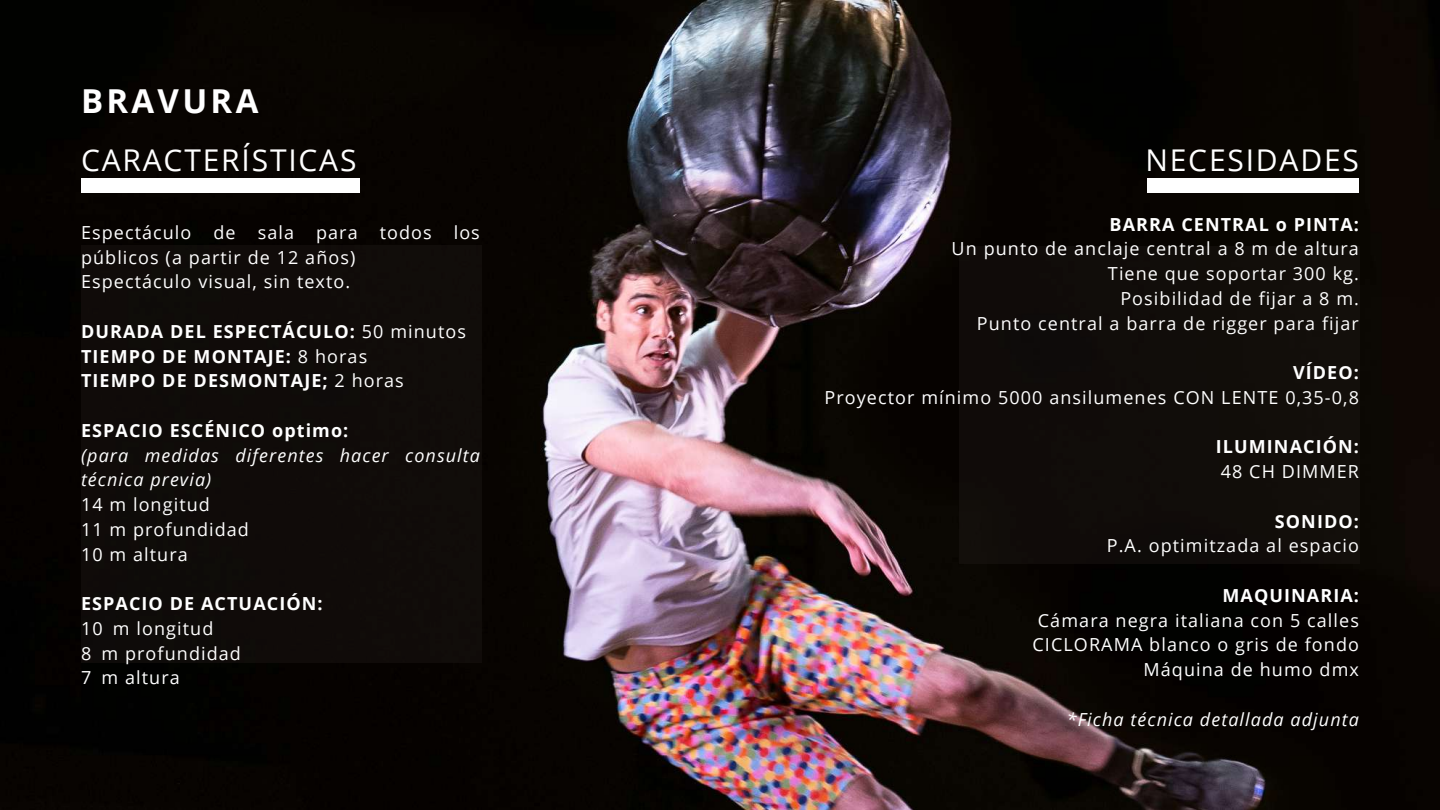
<style>
.page{position:relative;width:1440px;height:810px;background:#fff}
.page>*{position:absolute;margin:0;border:0;box-sizing:border-box;transform-origin:0 0}
.t1{font:700 33px "Open Sans";letter-spacing:.1em;color:#fff}
.t2{font:30px "Open Sans";letter-spacing:.06em;color:#fff}
.t3{font:18px/24.8px "Open Sans";letter-spacing:.06em;color:#fff}
.t4{font:700 18px/24.8px "Open Sans";letter-spacing:.06em;color:#fff}
.t5{font:italic 18px/24.8px "Open Sans";letter-spacing:.06em;color:#fff}
.s1{font-weight:400}
</style>
<div class="page">
<img style="left:0;top:0;width:1440px;height:810px">
<div style="left:81px;top:178px;width:279px;height:15px;background:#fff"></div>
<div style="left:81px;top:246px;width:400px;height:417px;background:#100b09"></div>
<div style="left:959px;top:246px;width:400px;height:318px;background:#110d0a"></div>
<div style="left:1147px;top:178px;width:212px;height:15px;background:#fff"></div>
<h1 class="t1" style="left:81px;top:78px;width:179px">BRAVURA</h1>
<h2 class="t2" style="left:81px;top:139px;width:277px">CARACTERÍSTICAS</h2>
<p class="t3" style="left:81px;top:219px;width:400px">Espectáculo de sala para todos los públicos (a partir de 12 años)<br>Espectáculo visual, sin texto.</p>
<p class="t4" style="left:81px;top:318px;width:387px">DURADA DEL ESPECTÁCULO: <span class="s1">50 minutos<br></span>TIEMPO DE MONTAJE: <span class="s1">8 horas<br></span>TIEMPO DE DESMONTAJE; <span class="s1">2 horas</span></p>
<p class="t4" style="left:81px;top:417px;width:269px">ESPACIO ESCÉNICO optimo:</p>
<p class="t5" style="left:81px;top:442px;width:400px">(para medidas diferentes hacer consulta técnica previa)</p>
<p class="t3" style="left:81px;top:492px;width:169px">14 m longitud<br>11 m profundidad<br>10 m altura</p>
<p class="t4" style="left:81px;top:591px;width:243px">ESPACIO DE ACTUACIÓN:</p>
<p class="t3" style="left:81px;top:615px;width:162px">10 m longitud<br>8 m profundidad<br>7 m altura</p>
<h2 class="t2" style="left:1145px;top:139px;width:215px">NECESIDADES</h2>
<p class="t4" style="left:1110px;top:211px;width:251px">BARRA CENTRAL o PINTA:</p>
<p class="t3" style="left:952px;top:236px;width:409px;text-align:right">Un punto de anclaje central a 8 m de altura Tiene que soportar 300 kg.<br>Posibilidad de fijar a 8 m.<br>Punto central a barra de rigger para fijar</p>
<p class="t4" style="left:1293px;top:360px;width:67px">VÍDEO:</p>
<p class="t3" style="left:825px;top:384px;width:536px">Proyector mínimo 5000 ansilumenes CON LENTE 0,35-0,8</p>
<p class="t4" style="left:1216px;top:434px;width:145px">ILUMINACIÓN:</p>
<p class="t3" style="left:1221px;top:459px;width:140px">48 CH DIMMER</p>
<p class="t4" style="left:1275px;top:508px;width:86px">SONIDO:</p>
<p class="t3" style="left:1107px;top:533px;width:254px">P.A. optimitzada al espacio</p>
<p class="t4" style="left:1222px;top:582px;width:138px">MAQUINARIA:</p>
<p class="t3" style="left:1033px;top:607px;width:328px;text-align:right">Cámara negra italiana con 5 calles<br>CICLORAMA blanco o gris de fondo<br>Máquina de humo dmx</p>
<p class="t5" style="left:1067px;top:706px;width:294px">*Ficha técnica detallada adjunta</p>
</div>
